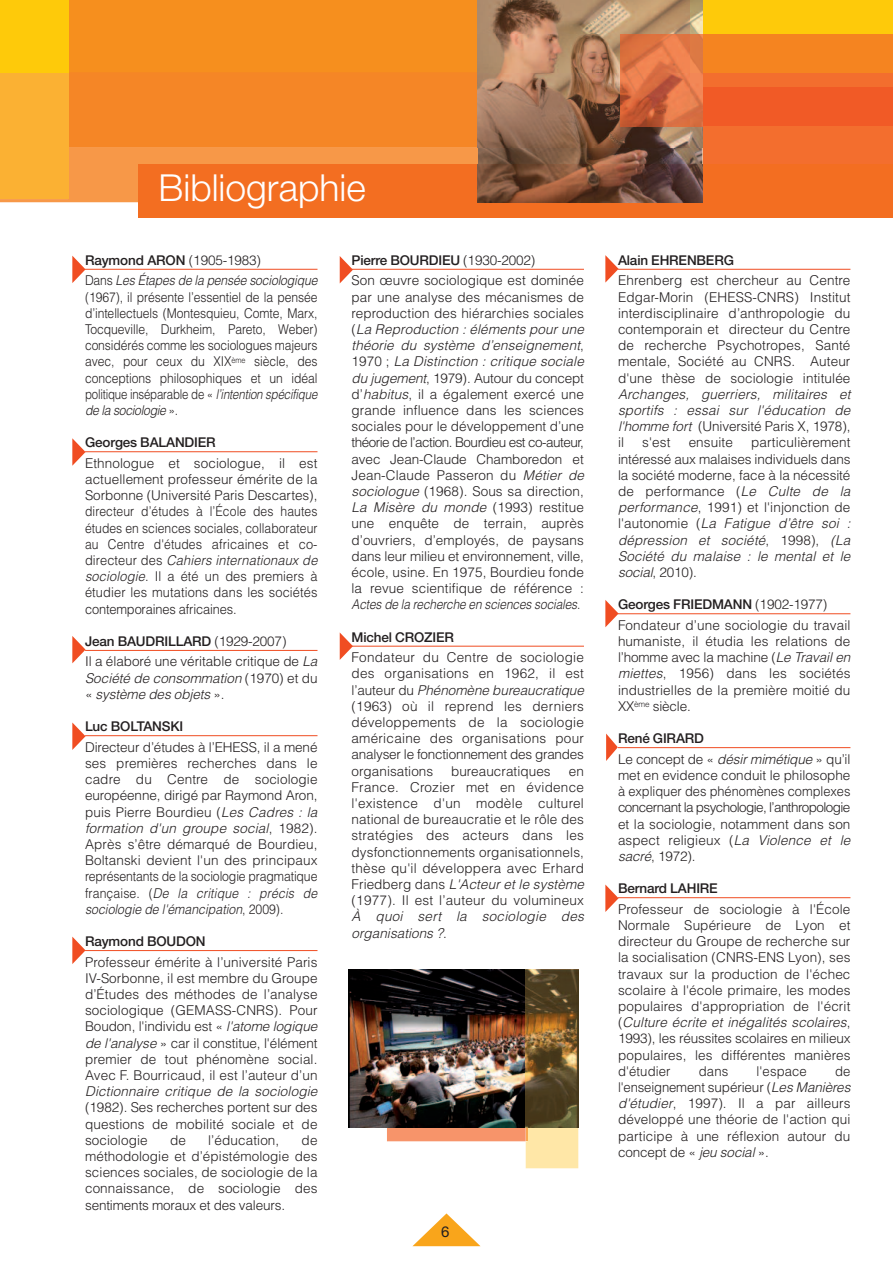
<style>
.page{position:relative;width:893px;height:1263px;background:#fff}
.page>*{position:absolute;margin:0;border:0;box-sizing:border-box;transform-origin:0 0}
.t1{font:300 37.2px "Helvetica Neue";color:#fff}
.t2{font:15px "Helvetica Neue";color:#231f20}
.t3{font:300 13.5px/16.2px "Helvetica";letter-spacing:.01em;color:#231f20;text-align:justify}
.t4{font:300 13.5px/16.2px "Helvetica";letter-spacing:.01em;color:#231f20;text-align:justify;scale:.9 1}
.t5{font:500 13.5px "Helvetica Neue";letter-spacing:-.01em;color:#231f20}
.t6{font:italic 300 13.5px/16.2px "Helvetica";letter-spacing:.015em;color:#231f20}
.s1{font-family:"Helvetica";font-weight:300}
.s2{font-style:italic}
.s3{font-style:normal}
</style>
<div class="page">
<svg style="left:412px;top:1213px;width:68px;height:33px"></svg>
<div style="left:0;top:126px;width:893px;height:76px;background:#f79848"></div>
<div style="left:0;top:0;width:893px;height:72px;background:#feca0a"></div>
<div style="left:68px;top:72px;width:410px;height:75px;background:#f58626"></div>
<div style="left:69px;top:0;width:409px;height:72px;background:#f68f1e"></div>
<hr style="left:85px;top:269px;width:232px;height:1px;background:#f04d22">
<hr style="left:85px;top:451px;width:232px;height:1px;background:#f04d22">
<hr style="left:85px;top:650px;width:232px;height:1px;background:#f04d22">
<hr style="left:85px;top:735px;width:232px;height:1px;background:#f04d22">
<hr style="left:85px;top:950px;width:232px;height:1px;background:#f04d22">
<hr style="left:351px;top:269px;width:233px;height:1px;background:#f04d22">
<hr style="left:351px;top:646px;width:233px;height:1px;background:#f04d22">
<hr style="left:618px;top:269px;width:232px;height:1px;background:#f04d22">
<hr style="left:618px;top:613px;width:232px;height:1px;background:#f04d22">
<hr style="left:618px;top:747px;width:232px;height:1px;background:#f04d22">
<hr style="left:618px;top:897px;width:232px;height:1px;background:#f04d22">
<div style="left:138px;top:165px;width:755px;height:53px;background:#f36e21"></div>
<img style="left:478px;top:0;width:224px;height:202px">
<svg style="left:702px;top:72px;width:191px;height:54px;background:#f26f2d"></svg>
<div style="left:702px;top:34px;width:191px;height:38px;background:#f58420"></div>
<div style="left:703px;top:126px;width:190px;height:38px;background:#f36e2e"></div>
<div style="left:703px;top:87px;width:190px;height:39px;background:#f15a26"></div>
<div style="left:0;top:72px;width:68px;height:127px;background:#fbb133"></div>
<img style="left:349px;top:969px;width:177px;height:158px">
<svg style="left:387px;top:1116px;width:191px;height:52px"></svg>
<img style="left:526px;top:969px;width:52px;height:158px">
<svg style="left:72px;top:256px;width:14px;height:27px"></svg>
<svg style="left:72px;top:438px;width:14px;height:28px"></svg>
<svg style="left:72px;top:636px;width:14px;height:27px"></svg>
<svg style="left:72px;top:722px;width:14px;height:28px"></svg>
<svg style="left:72px;top:937px;width:14px;height:27px"></svg>
<svg style="left:340px;top:256px;width:13px;height:27px"></svg>
<svg style="left:605px;top:255px;width:14px;height:28px"></svg>
<svg style="left:605px;top:600px;width:14px;height:27px"></svg>
<svg style="left:606px;top:733px;width:12px;height:28px"></svg>
<svg style="left:605px;top:884px;width:14px;height:28px"></svg>
<svg style="left:340px;top:633px;width:13px;height:27px"></svg>
<h1 class="t1" style="left:159px;top:165px;width:209px">Bibliographie</h1>
<p class="t5" style="left:85px;top:255px;width:177px">Raymond ARON <span class="s1">(1905-1983)</span></p>
<p class="t4" style="left:85px;top:274px;width:260px">Dans <span class="s2">Les Étapes de la pensée sociologique </span>(1967), il présente l’essentiel de la pensée d’intellectuels (Montesquieu, Comte, Marx, Tocqueville, Durkheim, Pareto, Weber) considérés comme les sociologues majeurs avec, pour ceux du XIX<sup>ème</sup> siècle, des conceptions philosophiques et un idéal politique inséparable de « <span class="s2">l’intention spécifique de la sociologie</span> ».</p>
<p class="t5" style="left:85px;top:438px;width:132px">Georges BALANDIER</p>
<p class="t3" style="left:85px;top:456px;width:234px">Ethnologue et sociologue, il est actuellement professeur émérite de la Sorbonne (Université Paris Descartes), directeur d’études à l’École des hautes études en sciences sociales, collaborateur au Centre d'études africaines et co&shy;directeur des <span class="s2">Cahiers internationaux de sociologie</span>. Il a été un des premiers à étudier les mutations dans les sociétés contemporaines africaines.</p>
<p class="t5" style="left:85px;top:636px;width:203px">Jean BAUDRILLARD <span class="s1">(1929-2007)</span></p>
<p class="t3" style="left:85px;top:655px;width:234px">Il a élaboré une véritable critique de <span class="s2">La Société de consommation</span> (1970) et du « <span class="s2">système des objets</span> ».</p>
<p class="t5" style="left:85px;top:722px;width:100px">Luc BOLTANSKI</p>
<p class="t3" style="left:85px;top:740px;width:234px">Directeur d’études à l’EHESS, il a mené ses premières recherches dans le cadre du Centre de sociologie européenne, dirigé par Raymond Aron, puis Pierre Bourdieu (<span class="s2">Les Cadres : la formation d'un groupe social</span>, 1982).<br>Après s’être démarqué de Bourdieu, Boltanski devient l'un des principaux représentants de la sociologie pragmatique française. (<span class="s2">De la critique : précis de sociologie de l'émancipation</span>, 2009).</p>
<p class="t5" style="left:85px;top:936px;width:122px">Raymond BOUDON</p>
<p class="t3" style="left:85px;top:955px;width:234px">Professeur émérite à l’université Paris IV-Sorbonne, il est membre du Groupe d’Études des méthodes de l’analyse sociologique (GEMASS-CNRS). Pour Boudon, l'individu est « <span class="s2">l'atome logique de l'analyse</span> » car il constitue, l'élément premier de tout phénomène social.<br>Avec F. Bourricaud, il est l’auteur d’un</p>
<p class="t6" style="left:85px;top:1085px;width:234px">Dictionnaire critique de la sociologie</p>
<p class="t3" style="left:85px;top:1101px;width:234px">(1982). Ses recherches portent sur des questions de mobilité sociale et de sociologie</p>
<p class="t3" style="left:85px;top:1133px;width:234px;text-indent:217px">de méthodologie et d’épistémologie des sciences sociales, de sociologie de la connaissance, de sociologie des sentiments moraux et des valeurs.</p>
<p class="t3" style="left:170px;top:1133px;width:17px">de</p>
<p class="t3" style="left:208px;top:1133px;width:73px">l’éducation,</p>
<p class="t5" style="left:351px;top:255px;width:185px">Pierre BOURDIEU <span class="s1">(1930-2002)</span></p>
<p class="t3" style="left:351px;top:274px;width:234px">Son œuvre sociologique est dominée par une analyse des mécanismes de reproduction des hiérarchies sociales (<span class="s2">La Reproduction : éléments pour une théorie du système d’enseignement</span>, 1970 ; <span class="s2">La Distinction : critique sociale du jugement</span>, 1979). Autour du concept d’<span class="s2">habitus</span>, il a également exercé une grande influence dans les sciences sociales pour le développement d’une théorie de l’action. Bourdieu est co-auteur, avec Jean-Claude Chamboredon et Jean-Claude Passeron du <span class="s2">Métier de sociologue</span> (1968). Sous sa direction, <span class="s2">La Misère du monde</span> (1993) restitue une enquête de terrain, auprès d’ouvriers, d’employés, de paysans dans leur milieu et environnement, ville, école, usine. En 1975, Bourdieu fonde la revue scientifique de référence :<br><span class="s2">Actes de la recherche en sciences sociales</span>.</p>
<p class="t5" style="left:351px;top:632px;width:104px">Michel CROZIER</p>
<p class="t3" style="left:351px;top:651px;width:234px">Fondateur du Centre de sociologie des organisations en 1962, il est l’auteur du <span class="s2">Phénomène bureaucratique </span>(1963) où il reprend les derniers développements de la sociologie américaine des organisations pour analyser le fonctionnement des grandes organisations</p>
<p class="t3" style="left:451px;top:764px;width:101px">bureaucratiques</p>
<p class="t3" style="left:351px;top:764px;width:234px;text-indent:217px">en France. Crozier met en évidence l'existence d'un modèle culturel national de bureaucratie et le rôle des stratégies des acteurs dans les dysfonctionnements organisationnels, thèse qu'il développera avec Erhard Friedberg dans <span class="s2">L'Acteur et le système </span>(1977). Il est l’auteur du volumineux</p>
<p class="t6" style="left:351px;top:910px;width:234px">À quoi sert la sociologie des organisations ?<span class="s3">.</span></p>
<p class="t2" style="left:441px;top:1226px;width:10px">6</p>
<p class="t5" style="left:618px;top:255px;width:117px">Alain EHRENBERG</p>
<p class="t3" style="left:618px;top:274px;width:234px">Ehrenberg est chercheur au Centre Edgar-Morin (EHESS-CNRS) Institut interdisciplinaire d’anthropologie du contemporain et directeur du Centre de recherche Psychotropes, Santé mentale, Société au CNRS. Auteur d'une thèse de sociologie intitulée</p>
<p class="t6" style="left:618px;top:387px;width:234px;text-align:justify">Archanges, guerriers, militaires et sportifs : essai sur l'éducation de l'homme fort <span class="s3">(Université Paris X, 1978), il</span></p>
<p class="t3" style="left:618px;top:436px;width:234px;text-indent:133px">particulièrement intéressé aux malaises individuels dans la société moderne, face à la nécessité de performance (<span class="s2">Le Culte de la performance</span>, 1991) et l'injonction de l'autonomie (<span class="s2">La Fatigue d’être soi : dépression et société</span>, 1998), <span class="s2">(La Société du malaise : le mental et le social</span>, 2010).</p>
<p class="t5" style="left:618px;top:600px;width:211px">Georges FRIEDMANN <span class="s1">(1902-1977)</span></p>
<p class="t3" style="left:618px;top:618px;width:234px">Fondateur d’une sociologie du travail humaniste, il étudia les relations de l’homme avec la machine (<span class="s2">Le Travail en miettes</span>, 1956) dans les sociétés industrielles de la première moitié du XX<sup>ème</sup> siècle.</p>
<p class="t5" style="left:618px;top:734px;width:87px">René GIRARD</p>
<p class="t3" style="left:618px;top:752px;width:234px">Le concept de « <span class="s2">désir mimétique</span> » qu’il met en evidence conduit le philosophe à expliquer des phénomènes complexes concernant la psychologie, l’anthropologie et la sociologie, notamment dans son aspect religieux (<span class="s2">La Violence et le sacré</span>, 1972).</p>
<p class="t5" style="left:618px;top:884px;width:101px">Bernard LAHIRE</p>
<p class="t3" style="left:618px;top:902px;width:234px">Professeur de sociologie à l'École Normale Supérieure de Lyon et directeur du Groupe de recherche sur la socialisation (CNRS-ENS Lyon), ses travaux sur la production de l'échec scolaire à l'école primaire, les modes populaires d'appropriation de l'écrit (<span class="s2">Culture écrite et inégalités scolaires</span>, 1993), les réussites scolaires en milieux populaires, les différentes manières d'étudier</p>
<p class="t3" style="left:642px;top:436px;width:30px">s'est</p>
<p class="t3" style="left:689px;top:436px;width:46px">ensuite</p>
<p class="t3" style="left:618px;top:1064px;width:234px;text-indent:217px">de l'enseignement supérieur (<span class="s2">Les Manières d'étudier</span>, 1997). Il a par ailleurs développé une théorie de l'action qui participe à une réflexion autour du concept de « <span class="s2">jeu social</span> ».</p>
<p class="t3" style="left:699px;top:1064px;width:31px">dans</p>
<p class="t3" style="left:756px;top:1064px;width:52px">l'espace</p>
</div>
